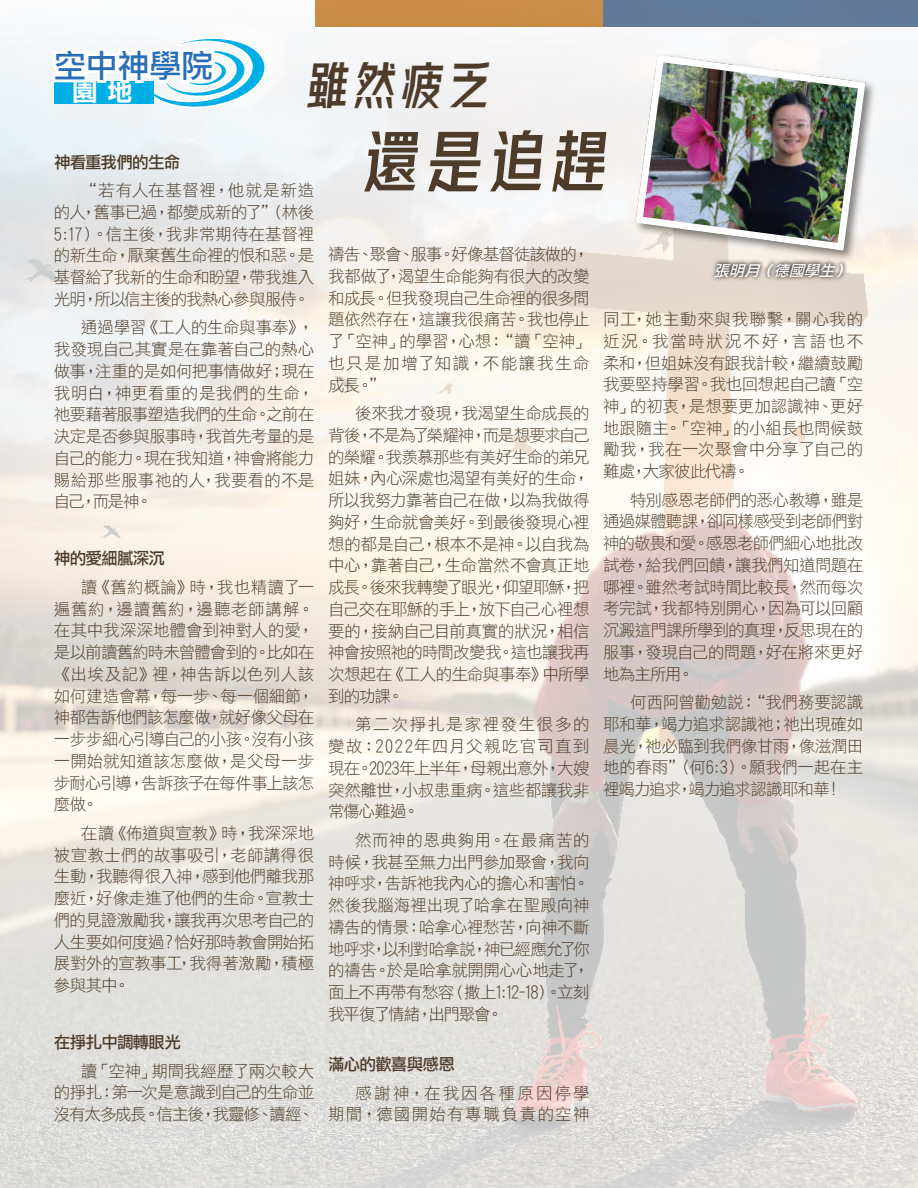
<style>
.page{position:relative;width:918px;height:1188px;background:#fff}
.page>*{position:absolute;margin:0;border:0;box-sizing:border-box;transform-origin:0 0}
.t1{font:66px "Fontquan Xin Yi Guan Hei Ti Regular";color:#4d3c29}
.t2{font:49.5px "Fontquan Xin Yi Guan Hei Ti Regular";color:#4d3c29}
.t3{font:31.8px "DF Li Hei Md WIN BF";color:#296fb8}
.t4{font:25.5px "DF Li Hei Bd WIN BF";color:#fff}
.t5{font:16.5px/21.8px "DF Li Hei Lt WIN BF";letter-spacing:-.035em;color:#4d3c29;text-align:justify}
.t6{font:16.5px "DF Li Hei Md WIN BF";letter-spacing:-.045em;color:#4d3c29}
.t7{font:16.5px/21.8px "DF Li Hei Lt WIN BF";letter-spacing:.11em;color:#4d3c29;text-align:right}
.t8{font:italic 15px "DF Li Hei Md WIN BF";color:#fff}
</style>
<div class="page">
<img style="left:0;top:0;width:918px;height:1188px">
<svg style="left:46px;top:0;width:226px;height:114px"></svg>
<div style="left:633px;top:52px;width:244px;height:210px;background:#231f20;opacity:.55"></div>
<img style="left:632px;top:51px;width:237px;height:203px">
<div style="left:710px;top:258px;width:138px;height:24px;background:#231f20;opacity:.75"></div>
<h3 class="t3" style="left:54px;top:49px;width:161px">空中神學院</h3>
<h2 class="t2" style="left:309px;top:57px;width:185px">雖然疲乏</h2>
<h1 class="t1" style="left:366px;top:124px;width:246px">還是追趕</h1>
<h3 class="t4" style="left:72px;top:79px;width:62px">園 地</h3>
<p class="t6" style="left:54px;top:154px;width:128px">神看重我們的生命</p>
<p class="t5" style="left:54px;top:179px;width:262px;text-indent:27px">“若有人在基督裡，他就是新造的人，舊事已過，都變成新的了”（林後5:17）。信主後，我非常期待在基督裡的新生命，厭棄舊生命裡的恨和惡。是基督給了我新的生命和盼望，帶我進入光明，所以信主後的我熱心參與服侍。</p>
<p class="t5" style="left:54px;top:317px;width:262px;text-indent:27px">通過學習《工人的生命與事奉》，我發現自己其實是在靠著自己的熱心做事，注重的是如何把事情做好；現在我明白，神更看重的是我們的生命，祂要藉著服事塑造我們的生命。之前在決定是否參與服事時，我首先考量的是自己的能力。現在我知道，神會將能力賜給那些服事祂的人，我要看的不是自己，而是神。</p>
<p class="t5" style="left:328px;top:243px;width:263px">禱告、聚會、服事。好像基督徒該做的，我都做了，渴望生命能夠有很大的改變和成長。但我發現自己生命裡的很多問題依然存在，這讓我很痛苦。我也停止了「空神」的學習，心想：“讀「空神」也只是加增了知識，不能讓我生命成長。”</p>
<p class="t5" style="left:328px;top:402px;width:263px;text-indent:27px">後來我才發現，我渴望生命成長的背後，不是為了榮耀神，而是想要求自己的榮耀。我羨慕那些有美好生命的弟兄姐妹，內心深處也渴望有美好的生命，所以我努力靠著自己在做，以為我做得夠好，生命就會美好。到最後發現心裡想的都是自己，根本不是神。以自我為中心，靠著自己，生命當然不會真正地成長。後來我轉變了眼光，仰望耶穌，把自己交在耶穌的手上，放下自己心裡想要的，接納自己目前真實的狀況，相信神會按照祂的時間改變我。這也讓我再次想起在《工人的生命與事奉》中所學到的功課。</p>
<p class="t5" style="left:328px;top:714px;width:263px;text-indent:27px">第二次掙扎是家裡發生很多的變故：2022年四月父親吃官司直到現在。2023年上半年，母親出意外，大嫂突然離世，小叔患重病。這些都讓我非常傷心難過。</p>
<p class="t5" style="left:328px;top:829px;width:263px;text-indent:27px">然而神的恩典夠用。在最痛苦的時候，我甚至無力出門參加聚會，我向神呼求，告訴祂我內心的擔心和害怕。然後我腦海裡出現了哈拿在聖殿向神禱告的情景：哈拿心裡愁苦，向神不斷地呼求，以利對哈拿說，神已經應允了你的禱告。於是哈拿就開開心心地走了，面上不再帶有愁容（撒上1:12-18）。立刻我平復了情緒，出門聚會。</p>
<p class="t6" style="left:328px;top:1056px;width:128px">滿心的歡喜與感恩</p>
<p class="t7" style="left:328px;top:1082px;width:263px">感謝神，在我因各種原因停學<br>期間，德國開始有專職負責的空神</p>
<p class="t8" style="left:714px;top:263px;width:141px">張明月（德國學生）</p>
<p class="t5" style="left:603px;top:308px;width:262px">同工，她主動來與我聯繫，關心我的近況。我當時狀況不好，言語也不柔和，但姐妹沒有跟我計較，繼續鼓勵我要堅持學習。我也回想起自己讀「空神」的初衷，是想要更加認識神、更好地跟隨主。「空神」的小組長也問候鼓勵我，我在一次聚會中分享了自己的難處，大家彼此代禱。</p>
<p class="t5" style="left:603px;top:489px;width:262px;text-indent:27px">特別感恩老師們的悉心教導，雖是通過媒體聽課，卻同樣感受到老師們對神的敬畏和愛。感恩老師們細心地批改試卷，給我們回饋，讓我們知道問題在哪裡。雖然考試時間比較長，然而每次考完試，我都特別開心，因為可以回顧沉澱這門課所學到的真理，反思現在的服事，發現自己的問題，好在將來更好地為主所用。</p>
<p class="t5" style="left:603px;top:691px;width:262px;text-indent:27px">何西阿曾勸勉說：“我們務要認識耶和華，竭力追求認識祂；祂出現確如晨光，祂必臨到我們像甘雨，像滋潤田地的春雨”（何6:3）。願我們一起在主裡竭力追求，竭力追求認識耶和華！</p>
<p class="t6" style="left:54px;top:550px;width:113px">神的愛細膩深沉</p>
<p class="t5" style="left:54px;top:576px;width:262px;text-indent:27px">讀《舊約概論》時，我也精讀了一遍舊約，邊讀舊約，邊聽老師講解。在其中我深深地體會到神對人的愛，是以前讀舊約時未曾體會到的。比如在《出埃及記》裡，神告訴以色列人該如何建造會幕，每一步、每一個細節，神都告訴他們該怎麼做，就好像父母在一步步細心引導自己的小孩。沒有小孩一開始就知道該怎麼做，是父母一步步耐心引導，告訴孩子在每件事上該怎麼做。</p>
<p class="t5" style="left:54px;top:822px;width:262px;text-indent:27px">在讀《佈道與宣教》時，我深深地被宣教士們的故事吸引，老師講得很生動，我聽得很入神，感到他們離我那麼近，好像走進了他們的生命。宣教士們的見證激勵我，讓我再次思考自己的人生要如何度過？恰好那時教會開始拓展對外的宣教事工，我得著激勵，積極參與其中。</p>
<p class="t6" style="left:54px;top:1034px;width:129px">在掙扎中調轉眼光</p>
<p class="t5" style="left:54px;top:1060px;width:262px;text-indent:27px">讀「空神」期間我經歷了兩次較大的掙扎：第一次是意識到自己的生命並沒有太多成長。信主後，我靈修、讀經、</p>
</div>
